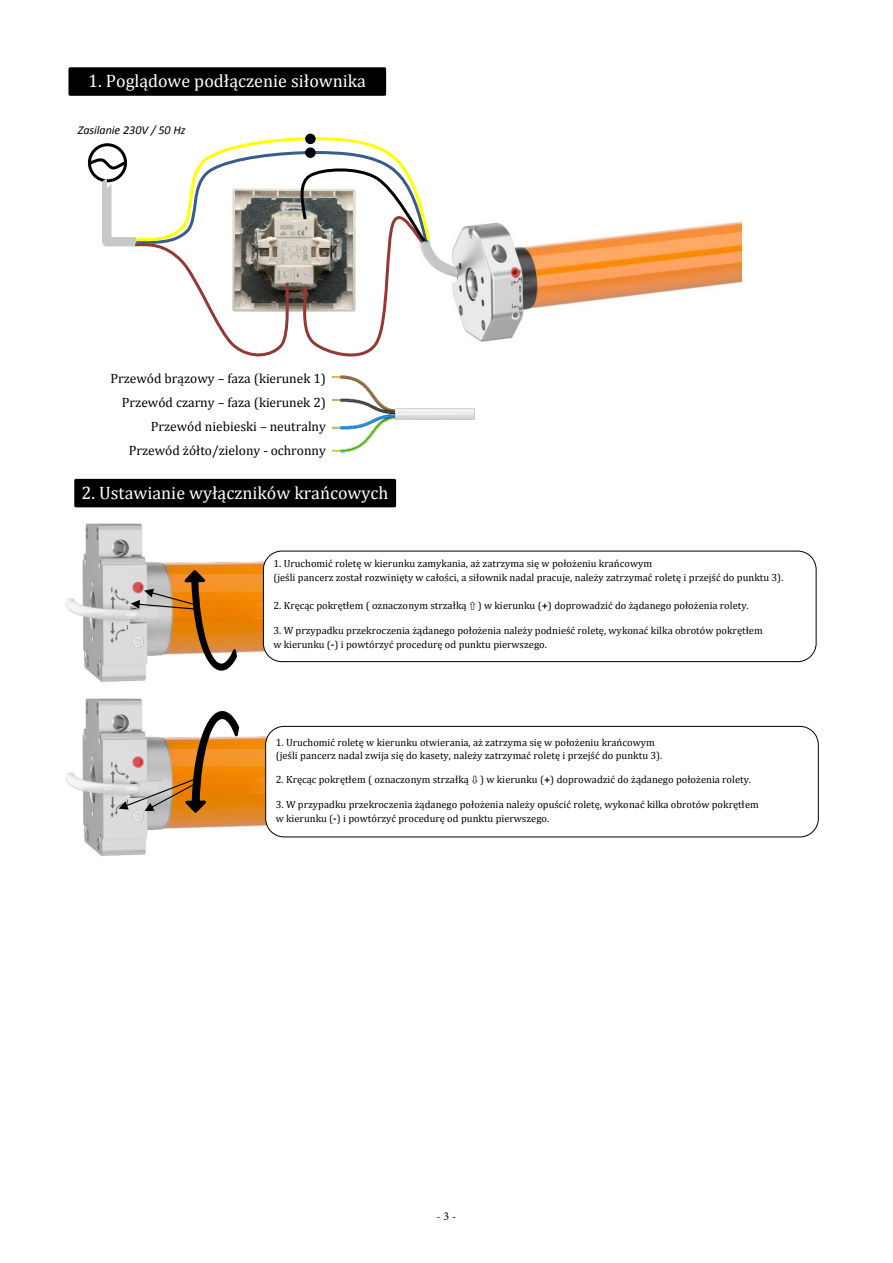
<style>
.page{position:relative;width:893px;height:1263px;background:#fff}
.page>*{position:absolute;margin:0;border:0;box-sizing:border-box;transform-origin:0 0}
.t1{font:18px "Cambria";color:#fff}
.t2{font:13.5px/23.7px "Cambria";color:#000;text-align:right}
.t3{font:italic 12px "Calibri";color:#000}
.t4{font:12px "Minion Pro";color:#000}
.t5{font:10.5px/14.2px "Cambria";color:#000}
.s1{font-weight:700}
</style>
<div class="page">
<div style="left:70px;top:69px;width:315px;height:25px;background:#000"></div>
<div style="left:68px;top:67px;width:318px;height:29px;border:3px solid #000"></div>
<img style="left:432px;top:221px;width:310px;height:119px">
<div style="left:305px;top:134px;width:11px;height:10px;border:3px solid #000;border-radius:50%"></div>
<svg style="left:87px;top:136px;width:345px;height:221px"></svg>
<div style="left:74px;top:479px;width:322px;height:28px;border:3px solid #000"></div>
<div style="left:77px;top:482px;width:228px;height:22px;background:#000"></div>
<img style="left:65px;top:523px;width:235px;height:159px">
<svg style="left:131px;top:567px;width:109px;height:115px"></svg>
<div style="left:263px;top:551px;width:553px;height:111px;background:#fff;border:1px solid #000;border-radius:18px"></div>
<img style="left:65px;top:698px;width:235px;height:158px">
<svg style="left:119px;top:699px;width:123px;height:116px"></svg>
<div style="left:265px;top:726px;width:554px;height:111px;background:#fff;border:1px solid #000;border-radius:18px"></div>
<img style="left:305px;top:318px;width:191px;height:190px">
<img style="left:93px;top:371px;width:233px;height:119px">
<h1 class="t1" style="left:88px;top:71px;width:279px">1. Poglądowe podłączenie siłownika</h1>
<p class="t3" style="left:78px;top:122px;width:109px">Zasilanie 230V / 50 Hz</p>
<p class="t2" style="left:110px;top:367px;width:217px">Przewód brązowy – faza (kierunek 1)<br>Przewód czarny – faza (kierunek 2)<br>Przewód niebieski – neutralny Przewód żółto/zielony - ochronny</p>
<h1 class="t1" style="left:82px;top:482px;width:308px">2. Ustawianie wyłączników krańcowych</h1>
<p class="t5" style="left:273px;top:556px;width:512px">1. Uruchomić roletę w kierunku zamykania, aż zatrzyma się w położeniu krańcowym<br>(jeśli pancerz został rozwinięty w całości, a siłownik nadal pracuje, należy zatrzymać roletę i przejść do punktu 3).</p>
<p class="t5" style="left:273px;top:598px;width:477px">2. Kręcąc pokrętłem ( oznaczonym strzałką ⇧ ) w kierunku (<span class="s1">+</span>) doprowadzić do żądanego położenia rolety.</p>
<p class="t5" style="left:273px;top:623px;width:491px">3. W przypadku przekroczenia żądanego położenia należy podnieść roletę, wykonać kilka obrotów pokrętłem w kierunku (<span class="s1">-</span>) i powtórzyć procedurę od punktu pierwszego.</p>
<p class="t5" style="left:276px;top:737px;width:388px;line-height:12.3px">1. Uruchomić roletę w kierunku otwierania, aż zatrzyma się w położeniu krańcowym (jeśli pancerz nadal zwija się do kasety, należy zatrzymać roletę i przejść do punktu 3).</p>
<p class="t5" style="left:276px;top:773px;width:477px">2. Kręcąc pokrętłem ( oznaczonym strzałką ⇩ ) w kierunku (<span class="s1">+</span>) doprowadzić do żądanego położenia rolety.</p>
<p class="t5" style="left:276px;top:797px;width:484px;line-height:13.8px">3. W przypadku przekroczenia żądanego położenia należy opuścić roletę, wykonać kilka obrotów pokrętłem w kierunku (<span class="s1">-</span>) i powtórzyć procedurę od punktu pierwszego.</p>
<p class="t4" style="left:437px;top:1208px;width:21px">- 3 -</p>
</div>
